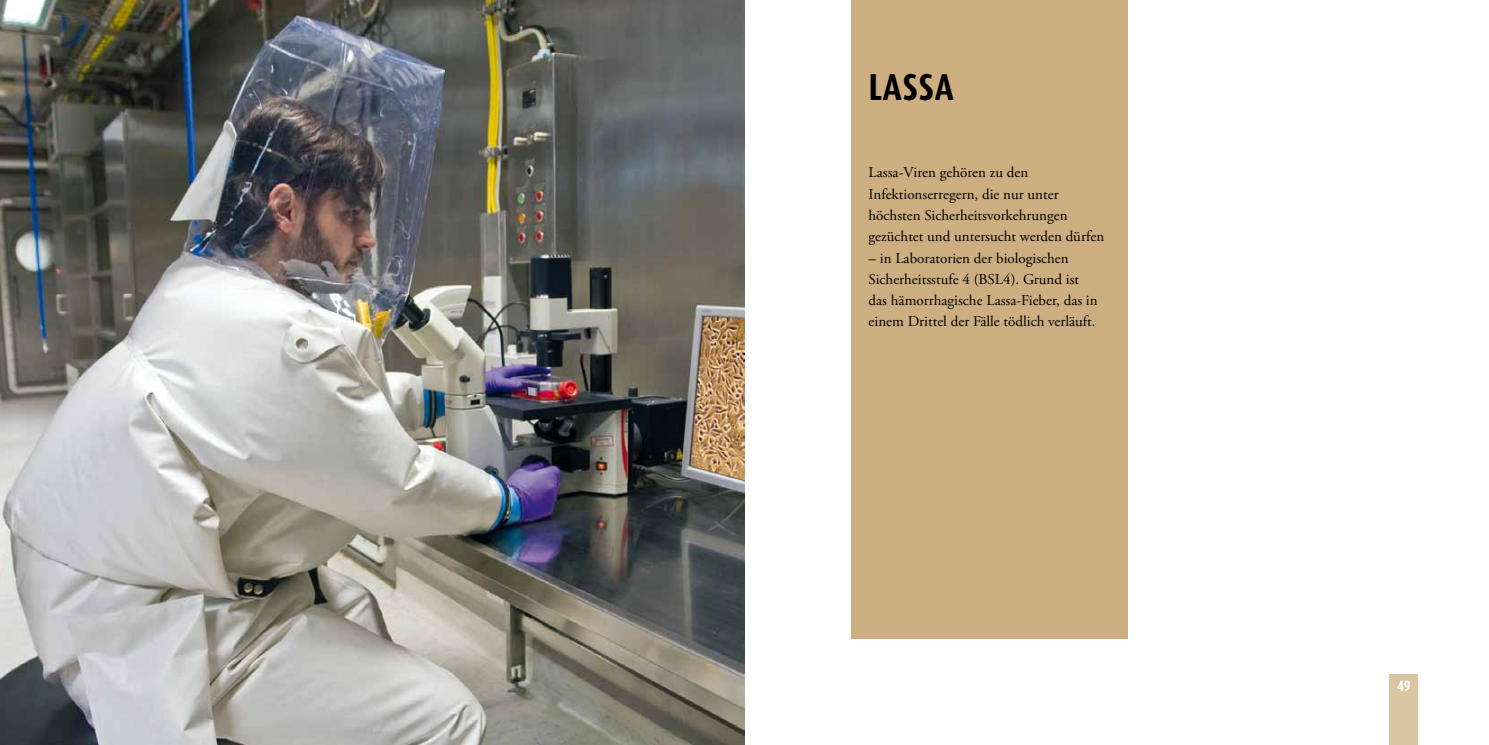
<style>
.page{position:relative;width:1489px;height:745px;background:#fff}
.page>*{position:absolute;margin:0;border:0;box-sizing:border-box;transform-origin:0 0}
.t1{font:700 37.5px "Dax Condensed";color:#000}
.t2{font:15px/21.2px "Adobe Garamond Pro";color:#000}
.t3{font:700 15px "Dax Condensed";color:#fff}
</style>
<div class="page">
<img style="left:0;top:0;width:744px;height:744px">
<div style="left:1389px;top:673px;width:28px;height:71px;background:#dcc5a3"></div>
<div style="left:850px;top:0;width:277px;height:638px;background:#cdae80"></div>
<h1 class="t1" style="left:868px;top:66px;width:85px">LASSA</h1>
<p class="t2" style="left:868px;top:162px;width:237px">Lassa-Viren gehören zu den Infektionserregern, die nur unter höchsten Sicherheitsvorkehrungen gezüchtet und untersucht werden dürfen</p>
<p class="t2" style="left:868px;top:247px;width:231px">– in Laboratorien der biologischen Sicherheitsstufe 4 (BSL4). Grund ist das hämorrhagische Lassa-Fieber, das in einem Drittel der Fälle tödlich verläuft.</p>
<p class="t3" style="left:1396px;top:677px;width:15px">49</p>
</div>
